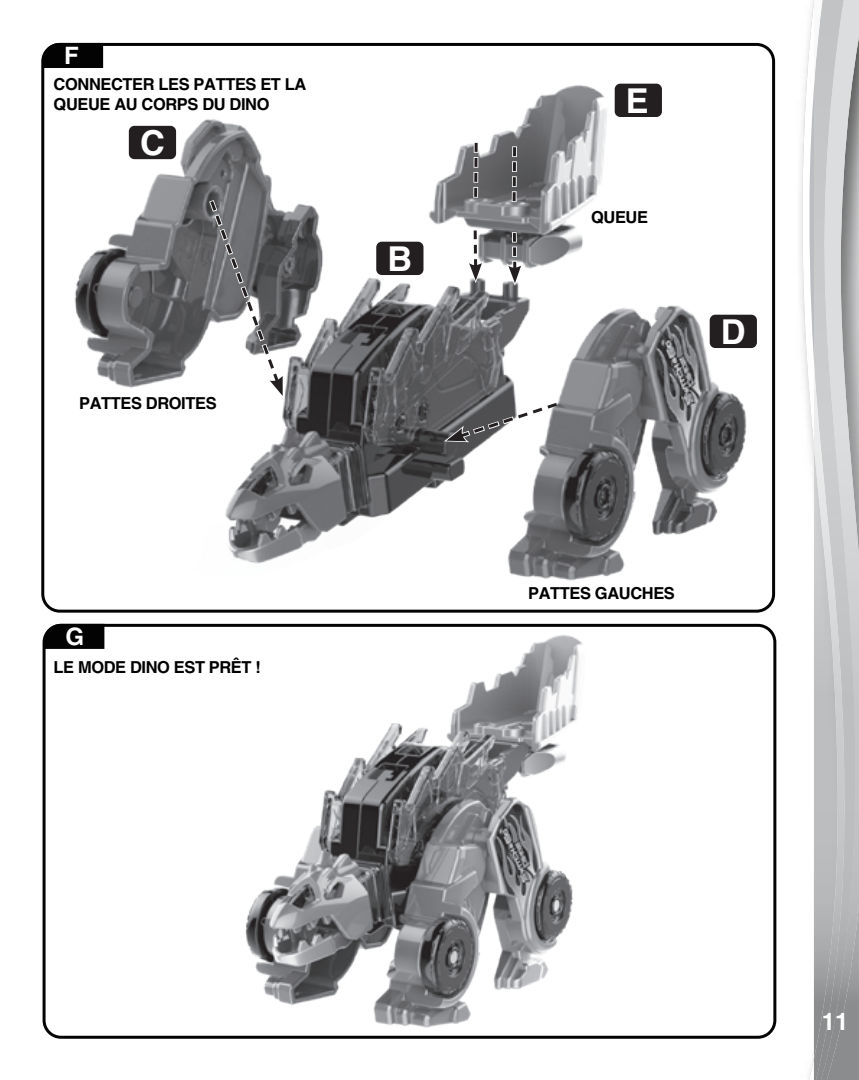
<style>
.page{position:relative;width:859px;height:1080px;background:#fff}
.page>*{position:absolute;margin:0;border:0;box-sizing:border-box;transform-origin:0 0}
.t1{font:700 34.2px "Helvetica";color:#fff}
.t2{font:700 24px "Helvetica";color:#fff}
.t3{font:700 16.5px/19.8px "Helvetica";letter-spacing:-.025em;color:#000}
</style>
<div class="page">
<svg style="left:802px;top:0;width:12px;height:1080px"></svg>
<img style="left:847px;top:906px;width:12px;height:174px">
<svg style="left:847px;top:0;width:12px;height:906px;background:#b6b7b8"></svg>
<img style="left:814px;top:0;width:33px;height:1080px">
<img style="left:540px;top:305px;width:211px;height:276px">
<img style="left:404px;top:83px;width:215px;height:183px">
<img style="left:74px;top:119px;width:248px;height:269px">
<img style="left:185px;top:249px;width:355px;height:329px">
<div style="left:41px;top:43px;width:734px;height:570px;border:3px solid #030303;border-radius:17px"></div>
<svg style="left:43px;top:43px;width:60px;height:25px"></svg>
<svg style="left:44px;top:624px;width:60px;height:25px"></svg>
<img style="left:213px;top:623px;width:404px;height:416px">
<svg style="left:512px;top:191px;width:5px;height:11px"></svg>
<svg style="left:512px;top:176px;width:5px;height:11px"></svg>
<svg style="left:512px;top:161px;width:5px;height:11px"></svg>
<svg style="left:512px;top:146px;width:5px;height:11px"></svg>
<svg style="left:513px;top:147px;width:3px;height:54px"></svg>
<svg style="left:473px;top:187px;width:5px;height:11px"></svg>
<hr style="left:474px;top:142px;width:4px;height:11px;background:#edecec">
<svg style="left:474px;top:143px;width:4px;height:54px"></svg>
<svg style="left:208px;top:198px;width:75px;height:198px"></svg>
<svg style="left:444px;top:400px;width:116px;height:42px"></svg>
<svg style="left:506px;top:233px;width:17px;height:53px"></svg>
<svg style="left:467px;top:231px;width:17px;height:52px"></svg>
<div style="left:129px;top:126px;width:47px;height:33px;background:#231f20;border-radius:6px"></div>
<div style="left:376px;top:242px;width:47px;height:33px;background:#231f20;border-radius:6px"></div>
<div style="left:615px;top:84px;width:47px;height:33px;background:#231f20;border-radius:6px"></div>
<div style="left:710px;top:315px;width:47px;height:33px;background:#231f20;border-radius:6px"></div>
<h2 class="t2" style="left:64px;top:41px;width:16px">F</h2>
<p class="t3" style="left:54px;top:74px;width:254px">CONNECTER LES PATTES ET LA<br>QUEUE AU CORPS DU DINO</p>
<h1 class="t1" style="left:140px;top:122px;width:26px">C</h1>
<p class="t3" style="left:79px;top:394px;width:139px">PATTES DROITES</p>
<h1 class="t1" style="left:387px;top:238px;width:26px">B</h1>
<h2 class="t2" style="left:65px;top:622px;width:20px">G</h2>
<p class="t3" style="left:54px;top:657px;width:209px">LE MODE DINO EST PRÊT !</p>
<h1 class="t1" style="left:626px;top:80px;width:24px">E</h1>
<p class="t3" style="left:591px;top:207px;width:59px">QUEUE</p>
<h1 class="t1" style="left:721px;top:311px;width:26px">D</h1>
<p class="t3" style="left:528px;top:583px;width:148px">PATTES GAUCHES</p>
<h2 class="t2" style="left:822px;top:1007px;width:28px">11</h2>
</div>
